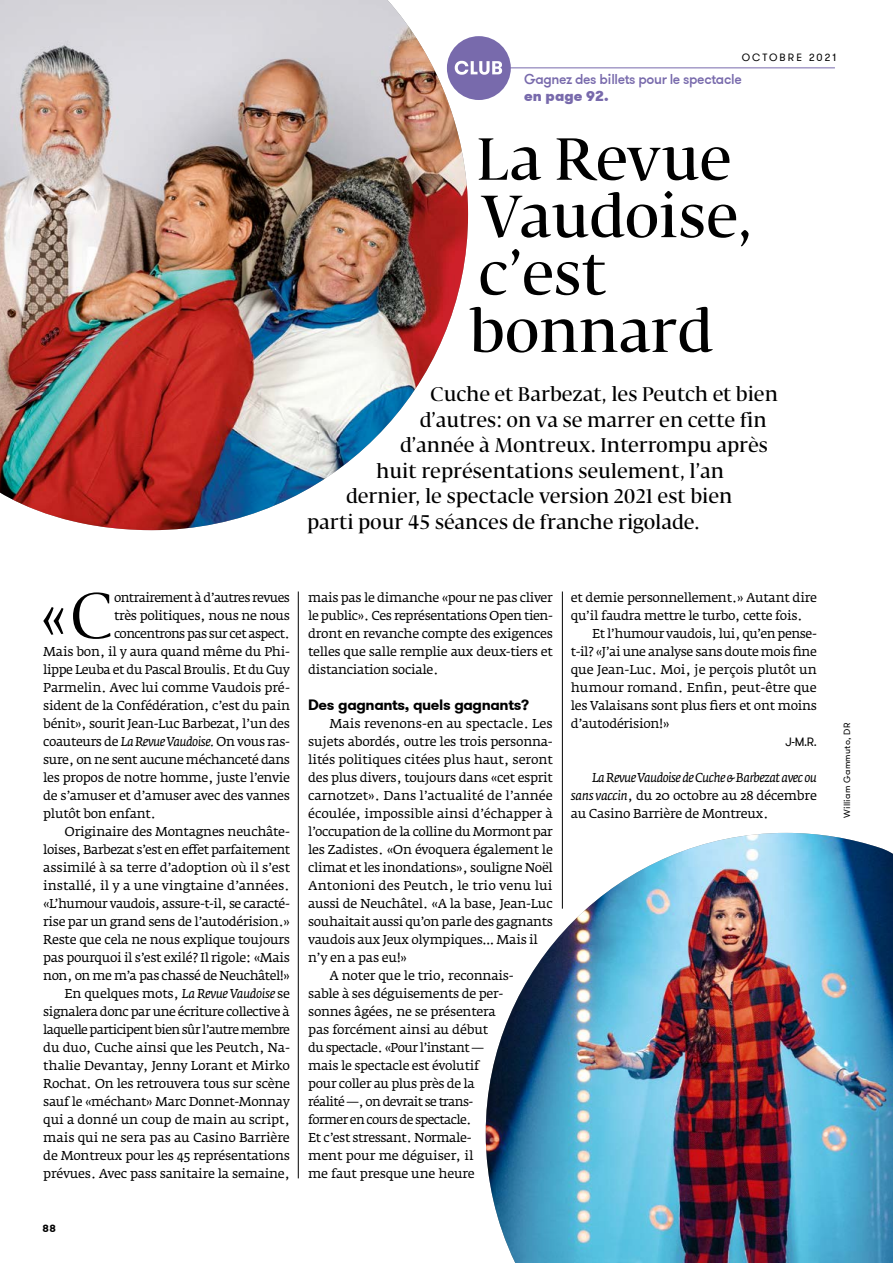
<style>
.page{position:relative;width:893px;height:1263px;background:#fff}
.page>*{position:absolute;margin:0;border:0;box-sizing:border-box;transform-origin:0 0}
.t1{font:63.6px "Fedra Serif Display";color:#000}
.t2{font:500 58.5px/57.4px "Fedra Serif Display";letter-spacing:.03em;color:#000}
.t3{font:500 19.5px "Fedra Serif Display";letter-spacing:.03em;color:#000}
.t4{font:700 15px "GT Walsheim";letter-spacing:-.025em;color:#000}
.t5{font:500 14.25px "GT Walsheim";letter-spacing:-.025em;color:#786aac}
.t6{font:900 14.25px "GT Walsheim";letter-spacing:.01em;color:#786aac}
.t7{font:12.75px/18px "Fedra Serif A Pro";letter-spacing:-.025em;color:#000;text-align:justify}
.t8{font:12.75px "Fedra Serif A Pro";letter-spacing:-.045em;color:#000}
.t9{font:12.75px "Fedra Serif A Pro";letter-spacing:-.05em;color:#000}
.t10{font:12.75px "Fedra Serif A Pro";letter-spacing:-.055em;color:#000}
.t11{font:12.75px "Fedra Serif A Pro";color:#000}
.t12{font:12px "GT Walsheim";color:#000}
.t13{font:10.5px "GT Walsheim";letter-spacing:.2em;color:#000}
.t14{font:700 10.5px "GT Walsheim";color:#000}
.t15{font:9px "GT Walsheim";letter-spacing:.03em;color:#000}
.s1{font-style:italic}
</style>
<div class="page">
<hr style="left:448px;top:67px;width:386px;height:1px;background:#786aac">
<img style="left:0;top:0;width:468px;height:530px">
<img style="left:485px;top:833px;width:407px;height:430px">
<hr style="left:298px;top:591px;width:1px;height:587px;background:#000">
<hr style="left:562px;top:591px;width:1px;height:318px;background:#000">
<svg style="left:447px;top:36px;width:64px;height:64px"></svg>
<p class="t13" style="left:741px;top:50px;width:96px">OCTOBRE 2021</p>
<p class="t5" style="left:524px;top:70px;width:219px">Gagnez des billets pour le spectacle</p>
<p class="t6" style="left:524px;top:86px;width:86px">en page 92.</p>
<h2 class="t2" style="left:470px;top:137px;width:283px">La Revue<br>Vaudoise, c’est bonnard</h2>
<h3 class="t3" style="left:430px;top:383px;width:348px">Cuche et Barbezat, les Peutch et bien</h3>
<h3 class="t3" style="left:420px;top:408px;width:348px">d’autres: on va se marrer en cette fin</h3>
<h3 class="t3" style="left:400px;top:434px;width:369px">d’année à Montreux. Interrompu après</h3>
<h3 class="t3" style="left:376px;top:459px;width:348px">huit représentations seulement, l’an</h3>
<h3 class="t3" style="left:346px;top:485px;width:387px">dernier, le spectacle version 2021 est bien</h3>
<h3 class="t3" style="left:307px;top:510px;width:393px">parti pour 45 séances de franche rigolade.</h3>
<h1 class="t1" style="left:41px;top:578px;width:73px">«C</h1>
<p class="t8" style="left:114px;top:590px;width:177px">ontrairement à d’autres revues</p>
<p class="t7" style="left:114px;top:607px;width:177px">très politiques, nous ne nous</p>
<p class="t8" style="left:114px;top:626px;width:177px">concentrons pas sur cet aspect.</p>
<p class="t7" style="left:43px;top:643px;width:248px">Mais bon, il y aura quand même du Phi-</p>
<p class="t7" style="left:43px;top:661px;width:248px">lippe Leuba et du Pascal Broulis. Et du Guy</p>
<p class="t7" style="left:43px;top:679px;width:248px">Parmelin. Avec lui comme Vaudois pré-</p>
<p class="t7" style="left:43px;top:697px;width:248px">sident de la Confédération, c’est du pain</p>
<p class="t7" style="left:43px;top:715px;width:248px">bénit», sourit Jean-Luc Barbezat, l’un des</p>
<p class="t7" style="left:43px;top:733px;width:248px">coauteurs de <span class="s1">La Revue Vaudoise.</span> On vous ras-</p>
<p class="t7" style="left:43px;top:751px;width:248px">sure, on ne sent aucune méchanceté dans</p>
<p class="t7" style="left:43px;top:769px;width:248px">les propos de notre homme, juste l’envie</p>
<p class="t7" style="left:43px;top:787px;width:248px">de s’amuser et d’amuser avec des vannes</p>
<p class="t7" style="left:43px;top:805px;width:114px">plutôt bon enfant.</p>
<p class="t7" style="left:65px;top:823px;width:227px">Originaire des Montagnes neuchâte-</p>
<p class="t7" style="left:43px;top:841px;width:248px">loises, Barbezat s’est en effet parfaitement</p>
<p class="t7" style="left:43px;top:859px;width:248px">assimilé à sa terre d’adoption où il s’est</p>
<p class="t7" style="left:43px;top:877px;width:248px">installé, il y a une vingtaine d’années.</p>
<p class="t7" style="left:43px;top:895px;width:248px">«L’humour vaudois, assure-t-il, se caracté-</p>
<p class="t7" style="left:43px;top:913px;width:248px">rise par un grand sens de l’autodérision.»</p>
<p class="t7" style="left:43px;top:931px;width:248px">Reste que cela ne nous explique toujours</p>
<p class="t7" style="left:43px;top:949px;width:248px">pas pourquoi il s’est exilé? Il rigole: «Mais</p>
<p class="t7" style="left:43px;top:967px;width:248px">non, on me m’a pas chassé de Neuchâtel!»</p>
<p class="t7" style="left:65px;top:985px;width:227px">En quelques mots, <span class="s1">La Revue Vaudoise</span> se</p>
<p class="t7" style="left:43px;top:1003px;width:248px">signalera donc par une écriture collective à</p>
<p class="t10" style="left:43px;top:1022px;width:248px">laquelle participent bien sûr l’autre membre</p>
<p class="t7" style="left:43px;top:1039px;width:248px">du duo, Cuche ainsi que les Peutch, Na-</p>
<p class="t7" style="left:43px;top:1057px;width:248px">thalie Devantay, Jenny Lorant et Mirko</p>
<p class="t7" style="left:43px;top:1075px;width:248px">Rochat. On les retrouvera tous sur scène</p>
<p class="t7" style="left:43px;top:1093px;width:248px">sauf le «méchant» Marc Donnet-Monnay</p>
<p class="t7" style="left:43px;top:1111px;width:248px">qui a donné un coup de main au script,</p>
<p class="t7" style="left:43px;top:1129px;width:248px">mais qui ne sera pas au Casino Barrière</p>
<p class="t7" style="left:43px;top:1147px;width:248px">de Montreux pour les 45 représentations</p>
<p class="t7" style="left:43px;top:1165px;width:248px">prévues. Avec pass sanitaire la semaine,</p>
<p class="t14" style="left:43px;top:1222px;width:15px">88</p>
<p class="t7" style="left:308px;top:589px;width:246px">mais pas le dimanche «pour ne pas cliver le public». Ces représentations Open tien&shy;dront en revanche compte des exigences telles que salle remplie aux deux-tiers et distanciation sociale.</p>
<p class="t4" style="left:308px;top:695px;width:222px">Des gagnants, quels gagnants?</p>
<p class="t7" style="left:329px;top:715px;width:225px">Mais revenons-en au spectacle. Les</p>
<p class="t7" style="left:308px;top:733px;width:246px">sujets abordés, outre les trois personna-</p>
<p class="t7" style="left:308px;top:751px;width:246px">lités politiques citées plus haut, seront</p>
<p class="t7" style="left:308px;top:769px;width:246px">des plus divers, toujours dans «cet esprit</p>
<p class="t7" style="left:308px;top:787px;width:246px">carnotzet». Dans l’actualité de l’année</p>
<p class="t7" style="left:308px;top:805px;width:246px">écoulée, impossible ainsi d’échapper à</p>
<p class="t7" style="left:308px;top:823px;width:246px">l’occupation de la colline du Mormont par</p>
<p class="t7" style="left:308px;top:841px;width:246px">les Zadistes. «On évoquera également le</p>
<p class="t7" style="left:308px;top:859px;width:246px">climat et les inondations», souligne Noël</p>
<p class="t11" style="left:308px;top:878px;width:246px">Antonioni des Peutch, le trio venu lui</p>
<p class="t7" style="left:308px;top:895px;width:246px">aussi de Neuchâtel. «A la base, Jean-Luc</p>
<p class="t7" style="left:308px;top:913px;width:246px">souhaitait aussi qu’on parle des gagnants</p>
<p class="t7" style="left:308px;top:931px;width:231px">vaudois aux Jeux olympiques… Mais il</p>
<p class="t7" style="left:308px;top:949px;width:100px">n’y en a pas eu!»</p>
<p class="t7" style="left:329px;top:967px;width:186px">A noter que le trio, reconnais-</p>
<p class="t7" style="left:308px;top:985px;width:196px">sable à ses déguisements de per-</p>
<p class="t7" style="left:308px;top:1003px;width:189px">sonnes âgées, ne se présentera</p>
<p class="t7" style="left:308px;top:1021px;width:181px">pas forcément ainsi au début</p>
<p class="t8" style="left:308px;top:1040px;width:177px">du spectacle. «Pour l’instant —</p>
<p class="t7" style="left:308px;top:1057px;width:173px">mais le spectacle est évolutif</p>
<p class="t7" style="left:308px;top:1075px;width:168px">pour coller au plus près de la</p>
<p class="t9" style="left:308px;top:1094px;width:167px">réalité —, on devrait se trans-</p>
<p class="t9" style="left:308px;top:1112px;width:165px">former en cours de spectacle.</p>
<p class="t7" style="left:308px;top:1129px;width:165px">Et c’est stressant. Normale-</p>
<p class="t7" style="left:308px;top:1147px;width:167px">ment pour me déguiser, il</p>
<p class="t7" style="left:308px;top:1165px;width:168px">me faut presque une heure</p>
<p class="t7" style="left:571px;top:589px;width:248px">et demie personnellement.» Autant dire qu’il faudra mettre le turbo, cette fois.</p>
<p class="t7" style="left:571px;top:625px;width:248px;text-indent:21px">Et l’humour vaudois, lui, qu’en pense&shy;t-il? «J’ai une analyse sans doute mois fine que Jean-Luc. Moi, je perçois plutôt un humour romand. Enfin, peut-être que les Valaisans sont plus fiers et ont moins d’autodérision!»</p>
<p class="t12" style="left:785px;top:734px;width:33px">J-M.R.</p>
<p class="t7" style="left:571px;top:769px;width:247px;text-indent:21px"><span class="s1">La Revue Vaudoise de Cuche &amp; Barbezat avec ou sans vaccin</span>, du 20 octobre au 28 décembre au Casino Barrière de Montreux.</p>
<p class="t15" style="left:841px;top:818px;width:97px;rotate:-90deg">William Gammuto, DR</p>
</div>
